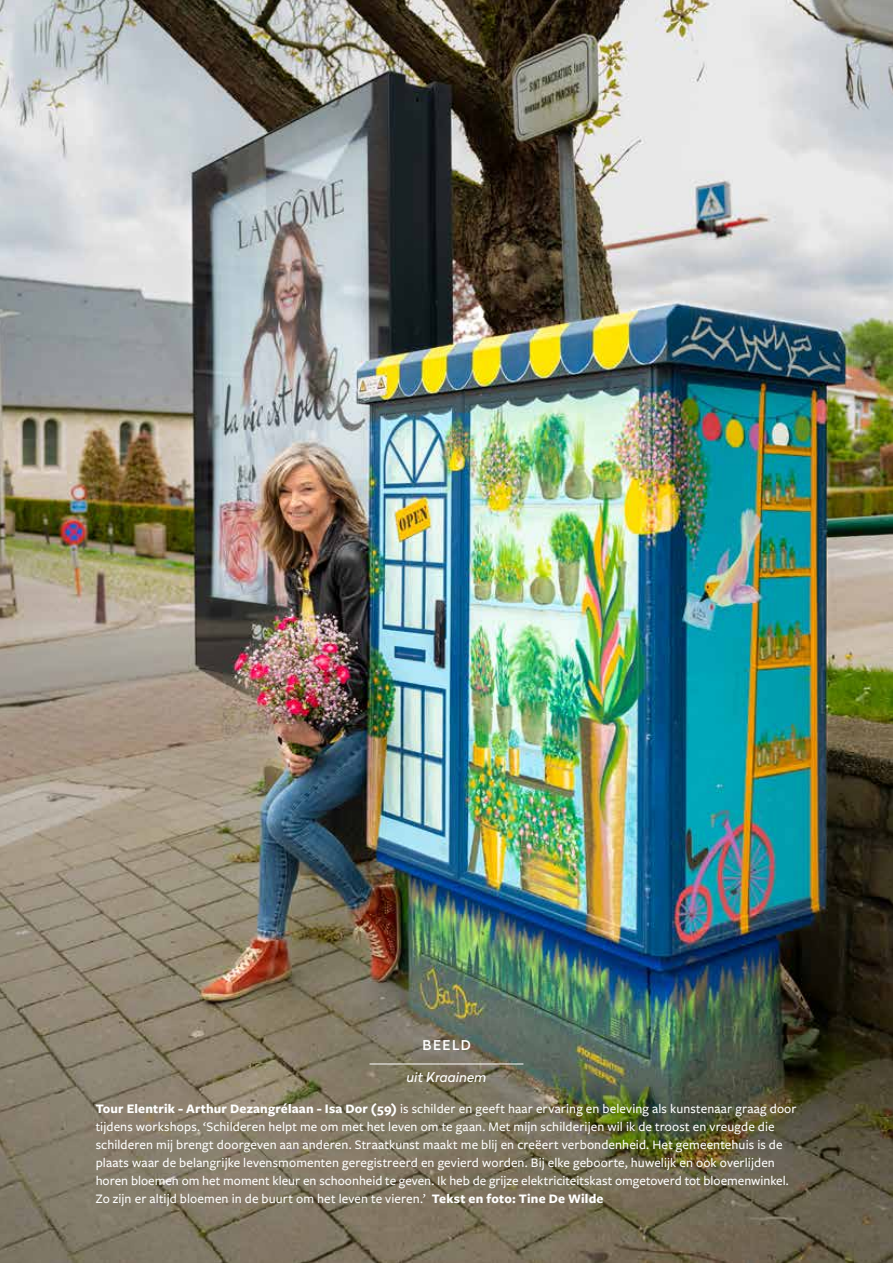
<style>
.page{position:relative;width:893px;height:1263px;background:#fff}
.page>*{position:absolute;margin:0;border:0;box-sizing:border-box;transform-origin:0 0}
.t1{font:500 13.5px/18px "Freight Sans Pro";letter-spacing:.01em;color:#fff}
.t2{font:italic 13.5px "Radikal";color:#fff}
.t3{font:500 13.5px "Radikal";letter-spacing:.12em;color:#fff}
.s1{font-weight:700}
</style>
<div class="page">
<img style="left:0;top:0;width:893px;height:1263px">
<hr style="left:369px;top:1063px;width:154px;height:1px;background:#fff">
<p class="t3" style="left:422px;top:1035px;width:50px">BEELD</p>
<p class="t2" style="left:407px;top:1068px;width:81px">uit Kraainem</p>
<p class="t1" style="left:96px;top:1099px;width:702px"><span class="s1">Tour Elentrik - Arthur Dezangrélaan - Isa Dor (59)</span> is schilder en geeft haar ervaring en beleving als kunstenaar graag door tijdens workshops. ‘Schilderen helpt me om met het leven om te gaan. Met mijn schilderijen wil ik de troost en vreugde die schilderen mij brengt doorgeven aan anderen. Straatkunst maakt me blij en creëert verbondenheid. Het gemeentehuis is de plaats waar de belangrijke levensmomenten geregistreerd en gevierd worden. Bij elke geboorte, huwelijk en ook overlijden horen bloemen om het moment kleur en schoonheid te geven. Ik heb de grijze elektriciteitskast omgetoverd tot bloemenwinkel.<br>Zo zijn er altijd bloemen in de buurt om het leven te vieren.’ <span class="s1">Tekst en foto: Tine De Wilde</span></p>
</div>
